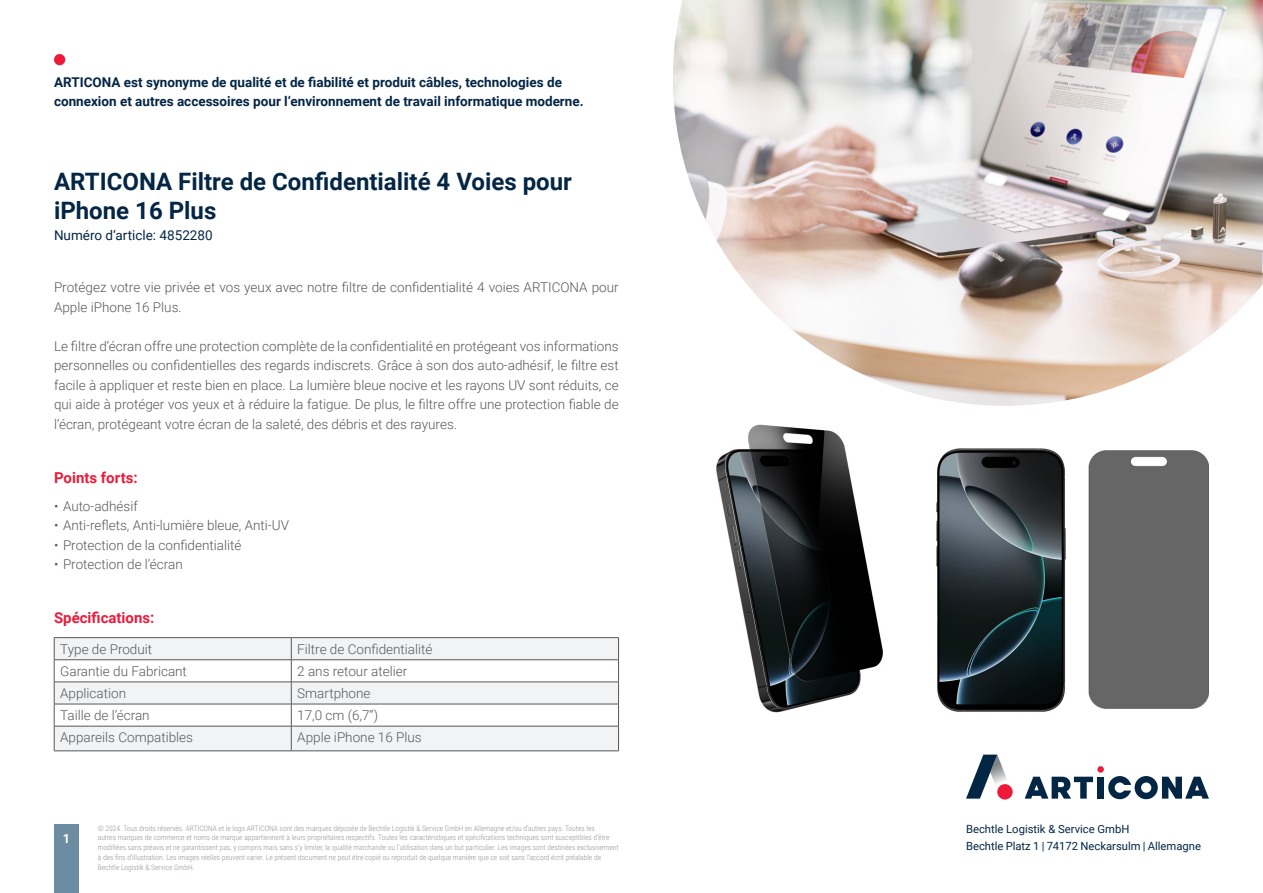
<style>
.page{position:relative;width:1263px;height:893px;background:#fff}
.page>*{position:absolute;margin:0;border:0;box-sizing:border-box;transform-origin:0 0}
.t1{font:700 24px/28.5px "Roboto";color:#042645}
.t2{font:700 15px "Roboto";color:#ed1a3a}
.t3{font:300 13.5px/19.5px "Roboto";color:#57585a}
.t4{font:700 13.5px/19.5px "Roboto";color:#042645}
.t5{font:13.5px "Roboto";color:#042645}
.t6{font:700 12.75px "Roboto";color:#fff}
.t7{font:11.25px/16.5px "Roboto";color:#042645}
.t8{font:300 7.5px/9.8px "Roboto Condensed";color:#939598}
</style>
<div class="page">
<div style="left:54px;top:54px;width:11px;height:11px;background:#ed1a3a;border-radius:50%"></div>
<div style="left:1097px;top:766px;width:7px;height:7px;background:#ed1a3a;border-radius:50%"></div>
<svg style="left:1025px;top:777px;width:68px;height:22px"></svg>
<div style="left:1097px;top:777px;width:7px;height:22px;background:#042645"></div>
<svg style="left:1108px;top:776px;width:101px;height:23px"></svg>
<svg style="left:966px;top:755px;width:47px;height:44px"></svg>
<div style="left:997px;top:784px;width:16px;height:15px;background:#ed1a3a;border-radius:50%"></div>
<img style="left:673px;top:0;width:590px;height:406px">
<div style="left:54px;top:825px;width:25px;height:68px;background:#6b8ca1"></div>
<hr style="left:54px;top:637px;width:237px;height:1px;background:#57585a">
<hr style="left:291px;top:637px;width:328px;height:1px;background:#57585a">
<svg style="left:54px;top:638px;width:565px;height:113px"></svg>
<hr style="left:54px;top:751px;width:237px;height:1px;background:#57585a">
<hr style="left:291px;top:751px;width:328px;height:1px;background:#57585a">
<img style="left:936px;top:448px;width:273px;height:264px">
<img style="left:715px;top:404px;width:168px;height:308px">
<p class="t4" style="left:54px;top:72px;width:531px">ARTICONA est synonyme de qualité et de fiabilité et produit câbles, technologies de connexion et autres accessoires pour l‘environnement de travail informatique moderne.</p>
<h1 class="t1" style="left:54px;top:167px;width:519px">ARTICONA Filtre de Confidentialité 4 Voies pour iPhone 16 Plus</h1>
<p class="t5" style="left:54px;top:225px;width:160px">Numéro d‘article: 4852280</p>
<p class="t3" style="left:54px;top:277px;width:566px">Protégez votre vie privée et vos yeux avec notre filtre de confidentialité 4 voies ARTICONA pour<br>Apple iPhone 16 Plus.</p>
<p class="t3" style="left:54px;top:336px;width:566px;text-align:justify">Le filtre d’écran offre une protection complète de la confidentialité en protégeant vos informations personnelles ou confidentielles des regards indiscrets. Grâce à son dos auto-adhésif, le filtre est facile à appliquer et reste bien en place. La lumière bleue nocive et les rayons UV sont réduits, ce qui aide à protéger vos yeux et à réduire la fatigue. De plus, le filtre offre une protection fiable de l’écran, protégeant votre écran de la saleté, des débris et des rayures.</p>
<p class="t2" style="left:54px;top:467px;width:85px">Points forts:</p>
<p class="t3" style="left:54px;top:496px;width:85px">• Auto-adhésif</p>
<p class="t3" style="left:54px;top:515px;width:236px">• Anti-reflets, Anti-lumière bleue, Anti-UV</p>
<p class="t3" style="left:54px;top:535px;width:189px">• Protection de la confidentialité</p>
<p class="t3" style="left:54px;top:554px;width:130px">• Protection de l’écran</p>
<p class="t2" style="left:54px;top:607px;width:102px">Spécifications:</p>
<p class="t3" style="left:60px;top:639px;width:94px">Type de Produit</p>
<p class="t3" style="left:297px;top:639px;width:137px">Filtre de Confidentialité</p>
<p class="t3" style="left:60px;top:661px;width:128px">Garantie du Fabricant</p>
<p class="t3" style="left:297px;top:661px;width:112px">2 ans retour atelier</p>
<p class="t3" style="left:60px;top:683px;width:67px">Application</p>
<p class="t3" style="left:297px;top:683px;width:75px">Smartphone</p>
<p class="t3" style="left:60px;top:705px;width:91px">Taille de l’écran</p>
<p class="t3" style="left:297px;top:705px;width:82px">17,0 cm (6,7“)</p>
<p class="t3" style="left:60px;top:727px;width:134px">Appareils Compatibles</p>
<p class="t3" style="left:297px;top:727px;width:126px">Apple iPhone 16 Plus</p>
<p class="t6" style="left:63px;top:829px;width:9px">1</p>
<p class="t8" style="left:98px;top:823px;width:522px">© 2024. Tous droits réservés. ARTICONA et le logo ARTICONA sont des marques déposée de Bechtle Logistik &amp; Service GmbH en Allemagne et/ou d’autres pays. Toutes les<br>autres marques de commerce et noms de marque appartiennent à leurs propriétaires respectifs. Toutes les caractéristiques et spécifications techniques sont susceptibles d‘être modifiées sans préavis et ne garantissent pas, y compris mais sans s‘y limiter, la qualité marchande ou l‘utilisation dans un but particulier. Les images sont destinées exclusivement à des fins d‘illustration. Les images réelles peuvent varier. Le présent document ne peut être copié ou reproduit de quelque manière que ce soit sans l‘accord écrit préalable de Bechtle Logistik &amp; Service GmbH.</p>
<p class="t7" style="left:966px;top:821px;width:236px">Bechtle Logistik &amp; Service GmbH<br>Bechtle Platz 1 | 74172 Neckarsulm | Allemagne</p>
</div>
